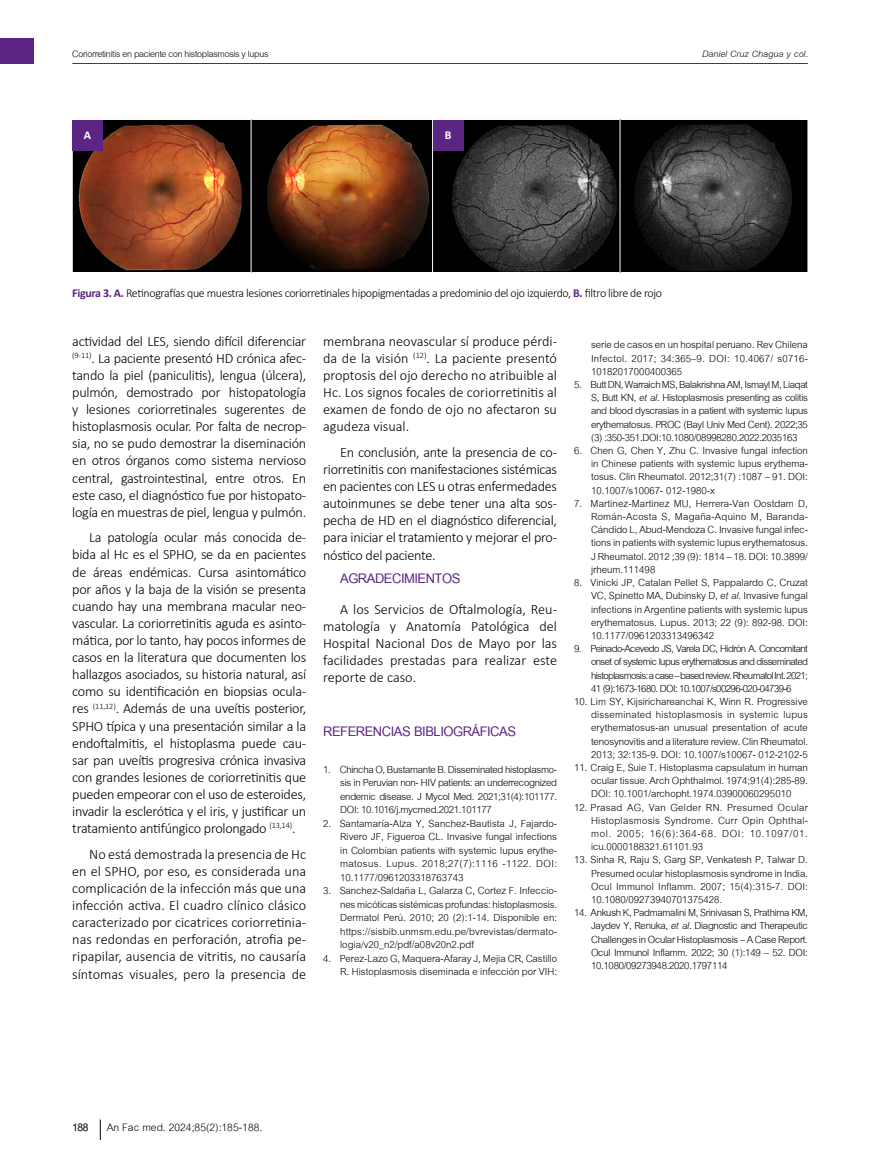
<style>
.page{position:relative;width:893px;height:1174px;background:#fff}
.page>*{position:absolute;margin:0;border:0;box-sizing:border-box;transform-origin:0 0}
.t1{font:700 20.25px "Cordia UPC";letter-spacing:-.025em;color:#5c2483}
.t2{font:15.75px "Cordia UPC";color:#000}
.t3{font:15px/13.2px "Cordia UPC";color:#000;text-align:justify}
.t4{font:300 14.25px/17.1px "Calibri";letter-spacing:-.02em;color:#000;text-align:justify}
.t5{font:13.5px "Cordia UPC";letter-spacing:-.02em;color:#000}
.t6{font:italic 13.5px "Cordia UPC";color:#000}
.t7{font:300 12px "Calibri";letter-spacing:-.03em;color:#000}
.t8{font:700 12px "Calibri";color:#fff}
.s1{font-weight:700;color:#5c2483}
.s2{font-style:italic}
.s3{font-weight:700}
</style>
<div class="page">
<div style="left:0;top:38px;width:34px;height:26px;background:#5c2483"></div>
<hr style="left:72px;top:63px;width:736px;height:1px;background:#5c2483">
<svg style="left:100px;top:1119px;width:1px;height:21px"></svg>
<img style="left:433px;top:121px;width:373px;height:150px">
<div style="left:620px;top:119px;width:188px;height:154px;border:1px solid #fff"></div>
<div style="left:427px;top:119px;width:193px;height:154px;border:1px solid #fff"></div>
<img style="left:74px;top:121px;width:357px;height:150px">
<div style="left:251px;top:119px;width:182px;height:154px;border:1px solid #fff"></div>
<div style="left:72px;top:119px;width:179px;height:154px;border:1px solid #fff"></div>
<div style="left:72px;top:120px;width:31px;height:31px;background:#5c2483"></div>
<div style="left:433px;top:120px;width:31px;height:31px;background:#5c2483"></div>
<p class="t5" style="left:72px;top:45px;width:198px">Coriorretinitis en paciente con histoplasmosis y lupus</p>
<p class="t6" style="left:702px;top:45px;width:107px">Daniel Cruz Chagua y col.</p>
<p class="t8" style="left:84px;top:126px;width:9px">A</p>
<p class="t8" style="left:445px;top:126px;width:8px">B</p>
<p class="t7" style="left:72px;top:285px;width:591px"><span class="s1">Figura 3. A.</span> Retinografías que muestra lesiones coriorretinales hipopigmentadas a predominio del ojo izquierdo, <span class="s1">B.</span> filtro libre de rojo</p>
<p class="t4" style="left:72px;top:332px;width:235px">actividad del LES, siendo difícil diferenciar <sup>(9-11)</sup>. La paciente presentó HD crónica afec&shy;tando la piel (paniculitis), lengua (úlcera), pulmón, demostrado por histopatología y lesiones coriorretinales sugerentes de histoplasmosis ocular. Por falta de necrop&shy;sia, no se pudo demostrar la diseminación en otros órganos como sistema nervioso central, gastrointestinal, entre otros. En este caso, el diagnóstico fue por histopato&shy;logía en muestras de piel, lengua y pulmón.</p>
<p class="t4" style="left:72px;top:529px;width:235px;text-indent:17px">La patología ocular más conocida de&shy;bida al Hc es el SPHO, se da en pacientes de áreas endémicas. Cursa asintomático por años y la baja de la visión se presenta cuando hay una membrana macular neo&shy;vascular. La coriorretinitis aguda es asinto&shy;mática, por lo tanto, hay pocos informes de casos en la literatura que documenten los hallazgos asociados, su historia natural, así como su identificación en biopsias ocula&shy;res <sup>(11,12)</sup>. Además de una uveítis posterior, SPHO típica y una presentación similar a la endoftalmitis, el histoplasma puede cau&shy;sar pan uveítis progresiva crónica invasiva con grandes lesiones de coriorretinitis que pueden empeorar con el uso de esteroides, invadir la esclerótica y el iris, y justificar un tratamiento antifúngico prolongado <sup>(13,14)</sup>.</p>
<p class="t4" style="left:72px;top:845px;width:235px;text-indent:17px">No está demostrada la presencia de Hc en el SPHO, por eso, es considerada una complicación de la infección más que una infección activa. El cuadro clínico clásico caracterizado por cicatrices coriorretinia&shy;nas redondas en perforación, atrofia pe&shy;ripapilar, ausencia de vitritis, no causaría síntomas visuales, pero la presencia de</p>
<p class="t4" style="left:323px;top:332px;width:235px">membrana neovascular sí produce pérdi&shy;da de la visión <sup>(12)</sup>. La paciente presentó proptosis del ojo derecho no atribuible al Hc. Los signos focales de coriorretinitis al examen de fondo de ojo no afectaron su agudeza visual.</p>
<p class="t4" style="left:323px;top:443px;width:235px;text-indent:17px">En conclusión, ante la presencia de co&shy;riorretinitis con manifestaciones sistémicas en pacientes con LES u otras enfermedades autoinmunes se debe tener una alta sos&shy;pecha de HD en el diagnóstico diferencial, para iniciar el tratamiento y mejorar el pro&shy;nóstico del paciente.</p>
<h1 class="t1" style="left:340px;top:565px;width:122px">AGRADECIMIENTOS</h1>
<p class="t4" style="left:323px;top:600px;width:235px;text-indent:17px">A los Servicios de Oftalmología, Reu&shy;matología y Anatomía Patológica del Hospital Nacional Dos de Mayo por las facilidades prestadas para realizar este reporte de caso.</p>
<h1 class="t1" style="left:323px;top:719px;width:194px">REFERENCIAS BIBLIOGRÁFICAS</h1>
<p class="t3" style="left:340px;top:763px;width:218px;text-indent:-17px">1. Chincha O, Bustamante B. Disseminated histoplasmo&shy;sis in Peruvian non- HIV patients: an underrecognized endemic disease. J Mycol Med. 2021;31(4):101177.<br>DOI: 10.1016/j.mycmed.2021.101177</p>
<p class="t3" style="left:340px;top:817px;width:218px;text-indent:-17px">2. Santamaría-Alza Y, Sanchez-Bautista J, Fajardo-Rivero JF, Figueroa CL. Invasive fungal infections in Colombian patients with systemic lupus erythe&shy;matosus. Lupus. 2018;27(7):1116 -1122. DOI:<br>10.1177/0961203318763743</p>
<p class="t3" style="left:340px;top:884px;width:218px;text-indent:-17px">3. Sanchez-Saldaña L, Galarza C, Cortez F. Infeccio&shy;nes micóticas sistémicas profundas: histoplasmosis.<br>Dermatol Perú. 2010; 20 (2):1-14. Disponible en: https://sisbib.unmsm.edu.pe/bvrevistas/dermato&shy;logia/v20_n2/pdf/a08v20n2.pdf</p>
<p class="t3" style="left:323px;top:952px;width:235px;text-align:right">4. Perez-Lazo G, Maquera-Afaray J, Mejia CR, Castillo<br>R. Histoplasmosis diseminada e infección por VIH:</p>
<p class="t3" style="left:591px;top:339px;width:218px">serie de casos en un hospital peruano. Rev Chilena Infectol. 2017; 34:365–9. DOI: 10.4067/ s0716- 10182017000400365</p>
<p class="t3" style="left:591px;top:378px;width:218px;text-indent:-17px">5. Butt DN, Warraich MS, Balakrishna AM, Ismayl M, Liaqat S, Butt KN, <span class="s2">et al</span>. Histoplasmosis presenting as colitis and blood dyscrasias in a patient with systemic lupus erythematosus. PROC (Bayl Univ Med Cent). 2022;35 (3) :350-351.DOI:10.1080/08998280.2022.2035163</p>
<p class="t3" style="left:591px;top:444px;width:218px;text-indent:-17px">6. Chen G, Chen Y, Zhu C. Invasive fungal infection in Chinese patients with systemic lupus erythema&shy;tosus. Clin Rheumatol. 2012;31(7) :1087 – 91. DOI:<br>10.1007/s10067- 012-1980-x</p>
<p class="t3" style="left:591px;top:497px;width:218px;text-indent:-17px">7. Martinez-Martinez MU, Herrera-Van Oostdam D, Román-Acosta S, Magaña-Aquino M, Baranda-Cándido L, Abud-Mendoza C. Invasive fungal infec&shy;tions in patients with systemic lupus erythematosus.<br>J Rheumatol. 2012 ;39 (9): 1814 – 18. DOI: 10.3899/ jrheum.111498</p>
<p class="t3" style="left:591px;top:576px;width:218px;text-indent:-17px">8. Vinicki JP, Catalan Pellet S, Pappalardo C, Cruzat VC, Spinetto MA, Dubinsky D, <span class="s2">et al</span>. Invasive fungal infections in Argentine patients with systemic lupus erythematosus. Lupus. 2013; 22 (9): 892-98. DOI:<br>10.1177/0961203313496342</p>
<p class="t3" style="left:591px;top:642px;width:218px;text-indent:-17px">9. Peinado-Acevedo JS, Varela DC, Hidrón A. Concomitant onset of systemic lupus erythematosus and disseminated histoplasmosis: a case – based review. Rheumatol Int. 2021; 41 (9):1673-1680. DOI: 10.1007/s00296-020-04739-6</p>
<p class="t3" style="left:591px;top:695px;width:218px;text-indent:-17px">10. Lim SY, Kijsirichareanchai K, Winn R. Progressive disseminated histoplasmosis in systemic lupus erythematosus-an unusual presentation of acute tenosynovitis and a literature review. Clin Rheumatol.<br>2013; 32:135-9. DOI: 10.1007/s10067- 012-2102-5</p>
<p class="t3" style="left:591px;top:761px;width:218px;text-indent:-17px">11. Craig E, Suie T. Histoplasma capsulatum in human ocular tissue. Arch Ophthalmol. 1974;91(4):285-89.<br>DOI: 10.1001/archopht.1974.03900060295010</p>
<p class="t3" style="left:591px;top:801px;width:218px;text-indent:-17px">12. Prasad AG, Van Gelder RN. Presumed Ocular Histoplasmosis Syndrome. Curr Opin Ophthal&shy;mol. 2005; 16(6):364-68. DOI: 10.1097/01. icu.0000188321.61101.93</p>
<p class="t3" style="left:591px;top:853px;width:218px;text-indent:-17px">13. Sinha R, Raju S, Garg SP, Venkatesh P, Talwar D.<br>Presumed ocular histoplasmosis syndrome in India.<br>Ocul Immunol Inflamm. 2007; 15(4):315-7. DOI:<br>10.1080/09273940701375428.</p>
<p class="t3" style="left:591px;top:906px;width:218px;text-indent:-17px">14. Ankush K, Padmamalini M, Srinivasan S, Prathima KM, Jaydev Y, Renuka, <span class="s2">et al</span>. Diagnostic and Therapeutic Challenges in Ocular Histoplasmosis – A Case Report.<br>Ocul Immunol Inflamm. 2022; 30 (1):149 – 52. DOI:<br>10.1080/09273948.2020.1797114</p>
<p class="t2" style="left:72px;top:1117px;width:192px"><span class="s3">188</span> An Fac med. 2024;85(2):185-188.</p>
</div>
